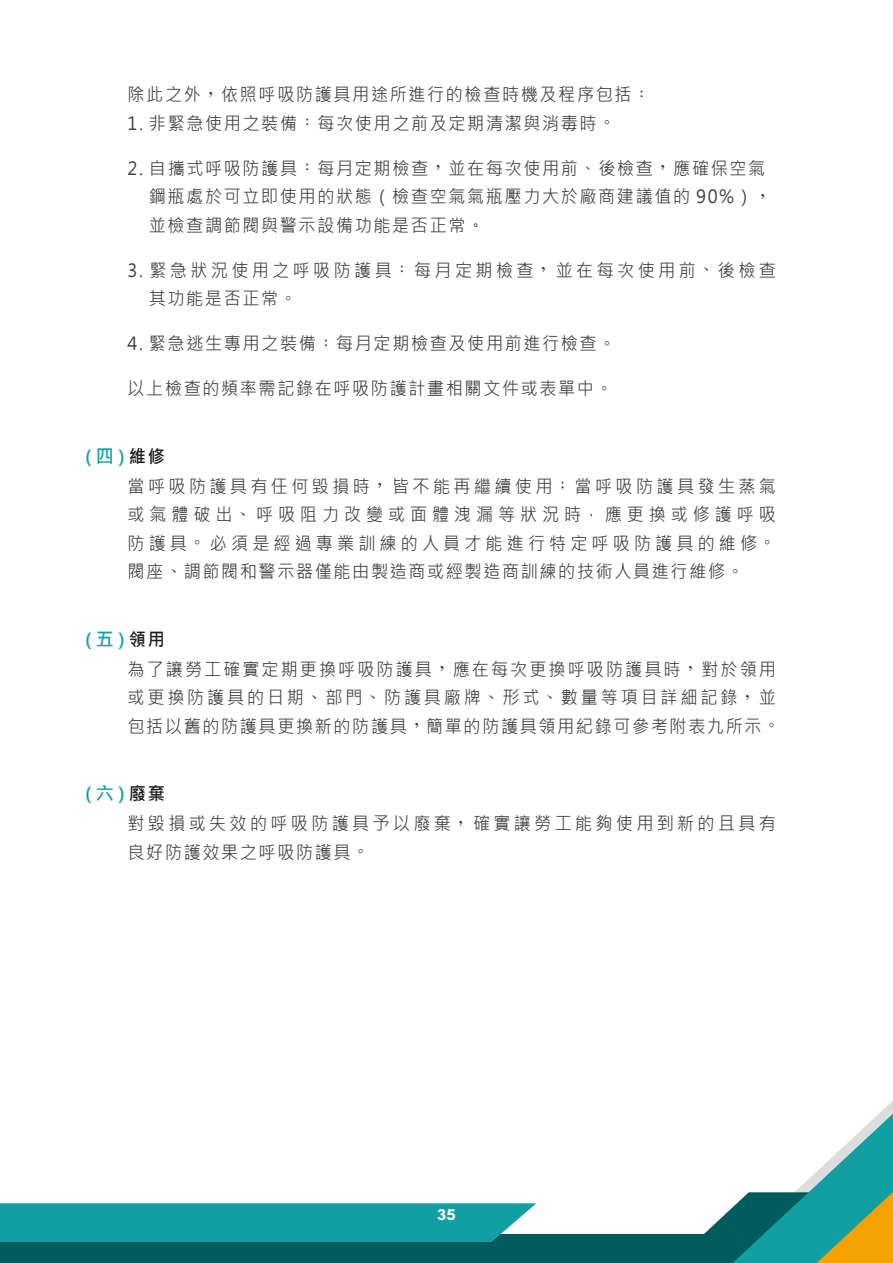
<style>
.page{position:relative;width:893px;height:1263px;background:#fff}
.page>*{position:absolute;margin:0;border:0;box-sizing:border-box;transform-origin:0 0}
.t1{font:18px/28.5px "Microsoft Jheng Hei";letter-spacing:.095em;color:#3e3a39;scale:.95 1}
.t2{font:18px/28.8px "Microsoft Jheng Hei";letter-spacing:.2em;color:#3e3a39;scale:.95 1}
.t3{font:18px/29px "Microsoft Jheng Hei";letter-spacing:.12em;color:#3e3a39;scale:.95 1}
.t4{font:18px/29.2px "Microsoft Jheng Hei";letter-spacing:.195em;color:#3e3a39;scale:.95 1}
.t5{font:800 15px "M Hei HK";color:#fff}
.s1{font-family:"Adobe Ming Std";font-weight:300}
.s2{font-weight:700;color:#129fa3}
.s3{font-weight:700;color:#1f1e1d}
</style>
<div class="page">
<div style="left:0;top:1234px;width:869px;height:29px;background:#005b5c"></div>
<svg style="left:704px;top:1101px;width:189px;height:162px"></svg>
<div style="left:0;top:1203px;width:536px;height:39px;background:#129fa3"></div>
<p class="t1" style="left:128px;top:80px;width:552px">除此之外<span class="s1">，</span>依照呼吸防護具用途所進行的檢查時機及程序包括<span class="s1">：</span></p>
<p class="t1" style="left:128px;top:109px;width:515px">1. 非緊急使用之裝備<span class="s1">：</span>每次使用之前及定期清潔與消毒時<span class="s1">。</span></p>
<p class="t1" style="left:149px;top:154px;width:657px;text-indent:-21px">2. 自攜式呼吸防護具<span class="s1">：</span>每月定期檢查<span class="s1">，</span>並在每次使用前、後檢查<span class="s1">，</span>應確保空氣鋼瓶處於可立即使用的狀態（檢查空氣氣瓶壓力大於廠商建議值的 90%）<span class="s1">，</span>並檢查調節閥與警示設備功能是否正常。</p>
<p class="t2" style="left:149px;top:256px;width:662px;text-indent:-21px">3. 緊急狀況使用之呼吸防護具<span class="s1">：</span>每月定期檢查<span class="s1">，</span>並在每次使用前<span class="s1">、</span>後檢查其功能是否正常<span class="s1">。</span></p>
<p class="t1" style="left:128px;top:329px;width:515px">4. 緊急逃生專用之裝備<span class="s1">：</span>每月定期檢查及使用前進行檢查<span class="s1">。</span></p>
<p class="t1" style="left:128px;top:374px;width:512px">以上檢查的頻率需記錄在呼吸防護計畫相關文件或表單中<span class="s1">。</span></p>
<p class="t2" style="left:128px;top:442px;width:684px;text-indent:-43px"><span class="s2">(四)</span><span class="s3">維修<br></span>當呼吸防護具有任何毀損時<span class="s1">，</span>皆不能再繼續使用<span class="s1">；</span>當呼吸防護具發生蒸氣或氣體破出<span class="s1">、</span>呼吸阻力改變或面體洩漏等狀況時，應更換或修護呼吸防護具<span class="s1">。</span>必須是經過專業訓練的人員才能進行特定呼吸防護具的維修<span class="s1">。</span>閥座<span class="s1">、</span>調節閥和警示器僅能由製造商或經製造商訓練的技術人員進行維修<span class="s1">。</span></p>
<p class="t3" style="left:128px;top:624px;width:689px;text-indent:-42px"><span class="s2">(五)</span><span class="s3">領用<br></span>為了讓勞工確實定期更換呼吸防護具<span class="s1">，</span>應在每次更換呼吸防護具時<span class="s1">，</span>對於領用或更換防護具的日期<span class="s1">、</span>部門<span class="s1">、</span>防護具廠牌<span class="s1">、</span>形式<span class="s1">、</span>數量等項目詳細記錄<span class="s1">，</span>並包括以舊的防護具更換新的防護具<span class="s1">，</span>簡單的防護具領用紀錄可參考附表九所示<span class="s1">。</span></p>
<p class="t4" style="left:128px;top:779px;width:684px;text-indent:-43px"><span class="s2">(六)</span><span class="s3">廢棄<br></span>對毀損或失效的呼吸防護具予以廢棄<span class="s1">，</span>確實讓勞工能夠使用到新的且具有良好防護效果之呼吸防護具<span class="s1">。</span></p>
<p class="t5" style="left:437px;top:1204px;width:20px">35</p>
</div>
